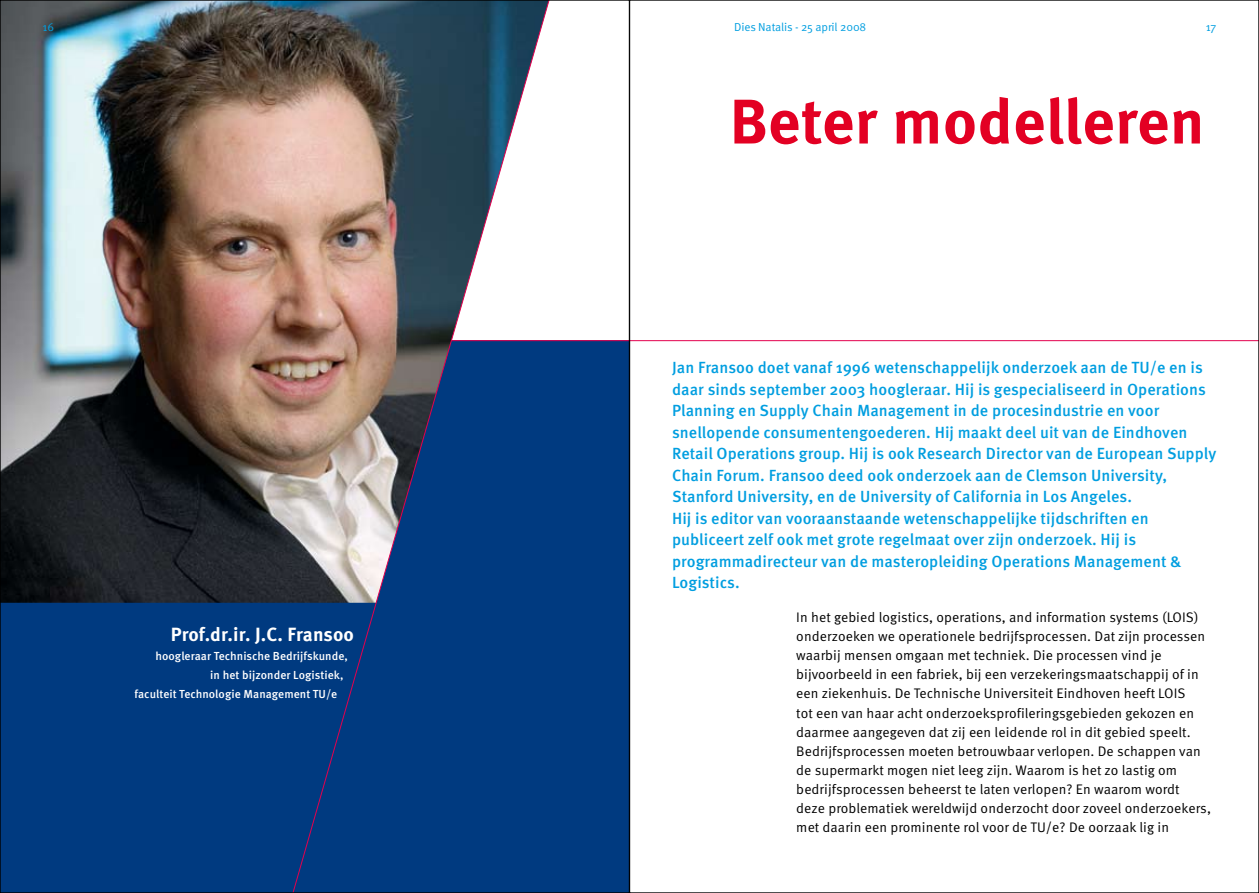
<style>
.page{position:relative;width:1259px;height:893px;background:#fff}
.page>*{position:absolute;margin:0;border:0;box-sizing:border-box;transform-origin:0 0}
.t1{font:700 63px "Meta OT";letter-spacing:.005em;color:#e30023}
.t2{font:700 19.2px "Meta OT";letter-spacing:.005em;color:#fff}
.t3{font:500 16.2px/21.6px "Meta OT";letter-spacing:.005em;color:#009ee0}
.t4{font:13.8px/19.2px "Meta OT";letter-spacing:.005em;color:#000}
.t5{font:500 11.7px "Meta OT";letter-spacing:.005em;color:#fff}
.t6{font:11.7px "Meta OT";letter-spacing:-.01em;color:#009ee0}
</style>
<div class="page">
<div style="left:0;top:341px;width:629px;height:552px;background:#003a80"></div>
<img style="left:2px;top:2px;width:284px;height:601px">
<svg style="left:286px;top:2px;width:268px;height:889px"></svg>
<hr style="left:451px;top:340px;width:808px;height:1px;background:#e3004e">
<p class="t6" style="left:43px;top:20px;width:7px">16</p>
<p class="t6" style="left:734px;top:20px;width:134px">Dies Natalis - 25 april 2008</p>
<p class="t6" style="left:1205px;top:20px;width:6px">17</p>
<h1 class="t1" style="left:729px;top:82px;width:476px">Beter modelleren</h1>
<h2 class="t2" style="left:171px;top:622px;width:185px">Prof.dr.ir. J.C. Fransoo</h2>
<p class="t5" style="left:155px;top:649px;width:194px">hoogleraar Technische Bedrijfskunde,</p>
<p class="t5" style="left:210px;top:668px;width:135px">in het bijzonder Logistiek,</p>
<p class="t5" style="left:135px;top:687px;width:204px">faculteit Technologie Management TU/e</p>
<p class="t3" style="left:672px;top:357px;width:546px">Jan Fransoo doet vanaf 1996 wetenschappelijk onderzoek aan de TU/e en is daar sinds september 2003 hoogleraar. Hij is gespecialiseerd in Operations Planning en Supply Chain Management in de procesindustrie en voor snellopende consumentengoederen. Hij maakt deel uit van de Eindhoven Retail Operations group. Hij is ook Research Director van de European Supply Chain Forum. Fransoo deed ook onderzoek aan de Clemson University, Stanford University, en de University of California in Los Angeles.<br>Hij is editor van vooraanstaande wetenschappelijke tijdschriften en publiceert zelf ook met grote regelmaat over zijn onderzoek. Hij is programmadirecteur van de masteropleiding Operations Management &amp; Logistics.</p>
<p class="t4" style="left:796px;top:608px;width:416px">In het gebied logistics, operations, and information systems (LOIS) onderzoeken we operationele bedrijfsprocessen. Dat zijn processen waarbij mensen omgaan met techniek. Die processen vind je bijvoorbeeld in een fabriek, bij een verzekeringsmaatschappij of in een ziekenhuis. De Technische Universiteit Eindhoven heeft LOIS<br>tot een van haar acht onderzoeksprofileringsgebieden gekozen en daarmee aangegeven dat zij een leidende rol in dit gebied speelt.<br>Bedrijfsprocessen moeten betrouwbaar verlopen. De schappen van de supermarkt mogen niet leeg zijn. Waarom is het zo lastig om bedrijfsprocessen beheerst te laten verlopen? En waarom wordt deze problematiek wereldwijd onderzocht door zoveel onderzoekers, met daarin een prominente rol voor de TU/e? De oorzaak lig in</p>
</div>
